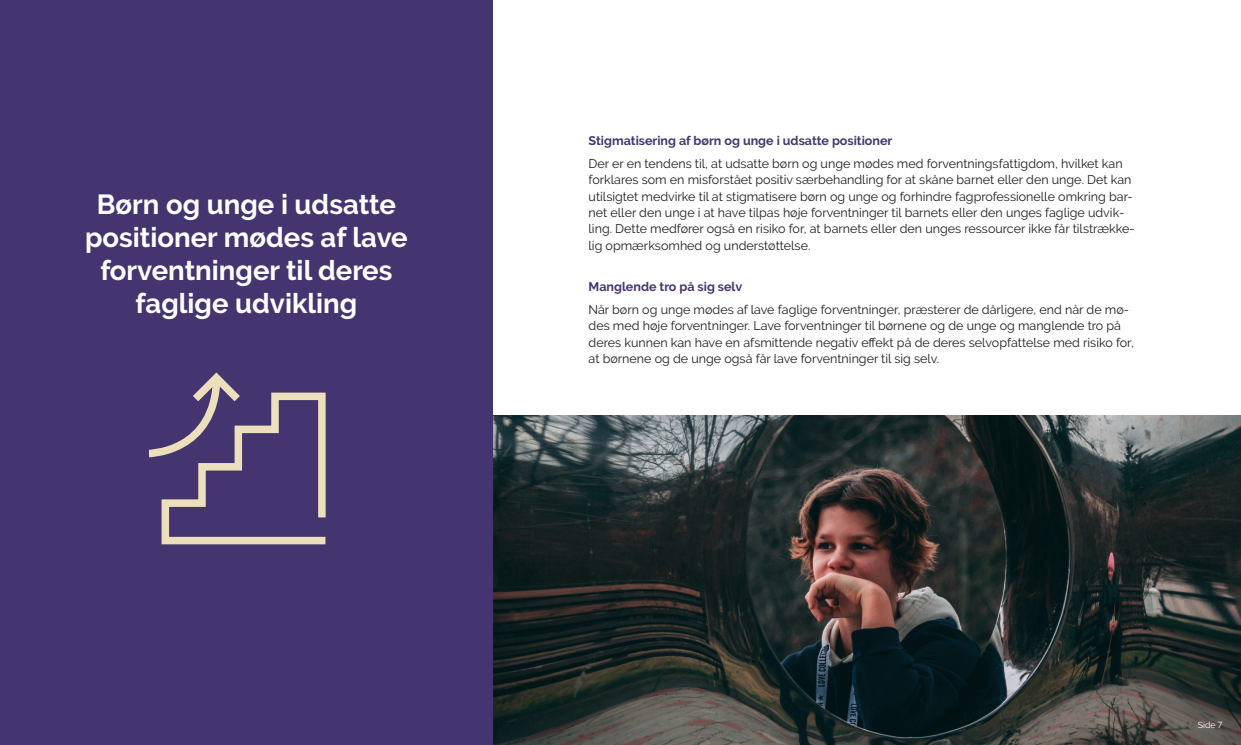
<style>
.page{position:relative;width:1241px;height:745px;background:#fff}
.page>*{position:absolute;margin:0;border:0;box-sizing:border-box;transform-origin:0 0}
.H2_Udfordringer{font:700 27.5px/33px "Raleway";color:#fff;text-align:center}
.P-txt{font:12.5px/16.2px "Raleway";color:#1d1d1b}
.H3_Underunderoverskr{font:700 12.5px "Raleway";color:#443570}
.t1{font:8.75px "Raleway";color:#fff}
</style>
<div class="page">
<img style="left:493px;top:415px;width:747px;height:329px">
<div style="left:0;top:0;width:493px;height:744px;background:#443570"></div>
<svg style="left:148px;top:372px;width:178px;height:173px"></svg>
<h2 class="H2_Udfordringer" style="left:85px;top:188px;width:324px">Børn og unge i udsatte positioner mødes af lave forventninger til deres faglige udvikling</h2>
<h3 class="H3_Underunderoverskr" style="left:588px;top:133px;width:305px">Stigmatisering af børn og unge i udsatte positioner</h3>
<p class="P-txt" style="left:588px;top:155px;width:547px">Der er en tendens til, at udsatte børn og unge mødes med forventningsfattigdom, hvilket kan forklares som en misforstået positiv særbehandling for at skåne barnet eller den unge. Det kan utilsigtet medvirke til at stigmatisere børn og unge og forhindre fagprofessionelle omkring bar&shy;net eller den unge i at have tilpas høje forventninger til barnets eller den unges faglige udvik&shy;ling. Dette medfører også en risiko for, at barnets eller den unges ressourcer ikke får tilstrække&shy;lig opmærksomhed og understøttelse.</p>
<h3 class="H3_Underunderoverskr" style="left:588px;top:279px;width:155px">Manglende tro på sig selv</h3>
<p class="P-txt" style="left:588px;top:301px;width:546px">Når børn og unge mødes af lave faglige forventninger, præsterer de dårligere, end når de mø&shy;des med høje forventninger. Lave forventninger til børnene og de unge og manglende tro på deres kunnen kan have en afsmittende negativ effekt på de deres selvopfattelse med risiko for, at børnene og de unge også får lave forventninger til sig selv.</p>
<p class="t1" style="left:1197px;top:719px;width:26px">Side 7</p>
</div>
